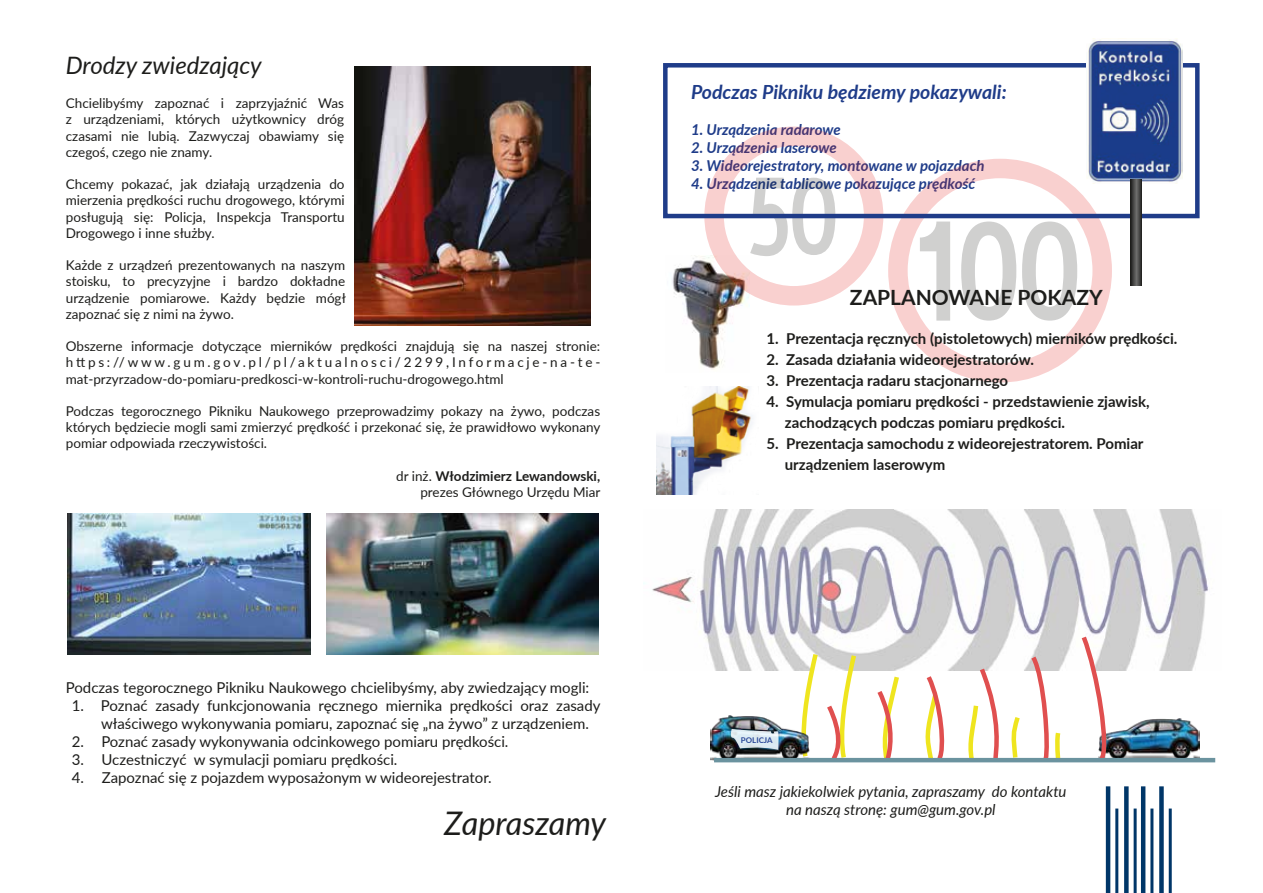
<style>
.page{position:relative;width:1263px;height:893px;background:#fff}
.page>*{position:absolute;margin:0;border:0;box-sizing:border-box;transform-origin:0 0}
.t1{font:italic 32.55px "Lato";color:#1d1d1b}
.t2{font:italic 24px "Lato";color:#1d1d1b}
.t3{font:700 21px "Lato";color:#1d1d1b}
.t4{font:italic 700 19.5px "Lato";color:#1f3c89}
.t5{font:15px/18px "Lato";color:#1d1d1b}
.t6{font:700 15px/21px "Lato";color:#1d1d1b}
.t7{font:italic 700 15px "Lato";color:#1f3c89}
.t8{font:italic 15px/18px "Lato";color:#1d1d1b;text-align:center}
.t9{font:13.5px/16.2px "Lato";color:#1d1d1b;text-align:justify}
.t10{font:700 7.95px "Lato";color:#2b4898}
.s1{font-weight:700}
</style>
<div class="page">
<img style="left:644px;top:509px;width:564px;height:161px">
<svg style="left:920px;top:222px;width:30px;height:99px"></svg>
<svg style="left:961px;top:222px;width:55px;height:99px"></svg>
<svg style="left:1022px;top:222px;width:55px;height:99px"></svg>
<div style="left:888px;top:159px;width:224px;height:224px;border:20px solid #e41d1a;border-radius:50%"></div>
<svg style="left:750px;top:178px;width:85px;height:78px"></svg>
<div style="left:704px;top:127px;width:179px;height:179px;border:20px solid #e41d1a;border-radius:50%"></div>
<hr style="left:1106px;top:786px;width:4px;height:107px;background:#003668">
<hr style="left:1141px;top:786px;width:4px;height:107px;background:#003668">
<svg style="left:1124px;top:786px;width:4px;height:107px"></svg>
<div style="left:1159px;top:786px;width:5px;height:107px;background:#003668"></div>
<hr style="left:1115px;top:808px;width:3px;height:85px;background:#003668">
<hr style="left:1150px;top:808px;width:3px;height:85px;background:#003668">
<hr style="left:1133px;top:808px;width:3px;height:85px;background:#003668">
<hr style="left:1169px;top:808px;width:3px;height:85px;background:#003668">
<img style="left:326px;top:513px;width:273px;height:141px">
<div style="left:663px;top:63px;width:536px;height:155px;border:4px solid #1f3c89"></div>
<img style="left:1086px;top:39px;width:96px;height:145px">
<svg style="left:1130px;top:180px;width:11px;height:105px"></svg>
<img style="left:67px;top:513px;width:244px;height:141px">
<img style="left:1110px;top:719px;width:90px;height:39px">
<svg style="left:1078px;top:632px;width:32px;height:131px"></svg>
<svg style="left:1011px;top:651px;width:52px;height:112px"></svg>
<img style="left:710px;top:715px;width:91px;height:46px">
<svg style="left:731px;top:729px;width:47px;height:21px"></svg>
<svg style="left:968px;top:664px;width:34px;height:99px"></svg>
<svg style="left:801px;top:649px;width:58px;height:114px"></svg>
<svg style="left:873px;top:676px;width:29px;height:87px"></svg>
<svg style="left:923px;top:676px;width:22px;height:87px"></svg>
<hr style="left:714px;top:758px;width:501px;height:4px;background:#6b939f">
<img style="left:672px;top:255px;width:78px;height:115px">
<img style="left:354px;top:66px;width:237px;height:259px">
<img style="left:657px;top:387px;width:96px;height:107px">
<h2 class="t2" style="left:66px;top:48px;width:197px">Drodzy zwiedzający</h2>
<p class="t9" style="left:66px;top:95px;width:280px">Chcielibyśmy zapoznać i zaprzyjaźnić Was z urządzeniami, których użytkownicy dróg czasami nie lubią. Zazwyczaj obawiamy się czegoś, czego nie znamy.</p>
<p class="t9" style="left:66px;top:176px;width:280px">Chcemy pokazać, jak działają urządzenia do mierzenia prędkości ruchu drogowego, którymi posługują się: Policja, Inspekcja Transportu Drogowego i inne służby.</p>
<p class="t9" style="left:66px;top:257px;width:281px">Każde z urządzeń prezentowanych na naszym stoisku, to precyzyjne i bardzo dokładne urządzenie pomiarowe. Każdy będzie mógł zapoznać się z nimi na żywo.</p>
<p class="t9" style="left:66px;top:338px;width:536px">Obszerne informacje dotyczące mierników prędkości znajdują się na naszej stronie: https://www.gum.gov.pl/pl/aktualnosci/2299,Informacje-na-te&shy;mat-przyrzadow-do-pomiaru-predkosci-w-kontroli-ruchu-drogowego.html</p>
<p class="t9" style="left:66px;top:402px;width:536px">Podczas tegorocznego Pikniku Naukowego przeprowadzimy pokazy na żywo, podczas których będziecie mogli sami zmierzyć prędkość i przekonać się, że prawidłowo wykonany pomiar odpowiada rzeczywistości.</p>
<p class="t9" style="left:396px;top:467px;width:206px;text-align:right">dr inż. <span class="s1">Włodzimierz Lewandowski, </span>prezes Głównego Urzędu Miar</p>
<p class="t5" style="left:101px;top:678px;width:501px;text-indent:-35px">Podczas tegorocznego Pikniku Naukowego chcielibyśmy, aby zwiedzający mogli:<br>Poznać zasady funkcjonowania ręcznego miernika prędkości oraz zasady właściwego wykonywania pomiaru, zapoznać się „na żywo” z urządzeniem.<br>Poznać zasady wykonywania odcinkowego pomiaru prędkości.<br>Uczestniczyć w symulacji pomiaru prędkości.<br>Zapoznać się z pojazdem wyposażonym w wideorejestrator.</p>
<p class="t5" style="left:72px;top:696px;width:14px">1.</p>
<p class="t5" style="left:72px;top:732px;width:14px;text-align:justify">2.<br>3.<br>4.</p>
<h1 class="t1" style="left:444px;top:800px;width:164px">Zapraszamy</h1>
<h3 class="t4" style="left:691px;top:78px;width:317px">Podczas Pikniku będziemy pokazywali:</h3>
<p class="t7" style="left:691px;top:118px;width:151px">1. Urządzenia radarowe</p>
<p class="t7" style="left:691px;top:136px;width:147px">2. Urządzenia laserowe</p>
<p class="t7" style="left:691px;top:154px;width:295px">3. Wideorejestratory, montowane w pojazdach</p>
<p class="t7" style="left:691px;top:172px;width:286px">4. Urządzenie tablicowe pokazujące prędkość</p>
<h3 class="t3" style="left:850px;top:282px;width:254px">ZAPLANOWANE POKAZY</h3>
<p class="t6" style="left:767px;top:328px;width:412px">1. Prezentacja ręcznych (pistoletowych) mierników prędkości.</p>
<p class="t6" style="left:767px;top:349px;width:269px">2. Zasada działania wideorejestratorów.</p>
<p class="t6" style="left:767px;top:370px;width:243px">3. Prezentacja radaru stacjonarnego</p>
<p class="t6" style="left:785px;top:391px;width:366px;text-indent:-18px">4. Symulacja pomiaru prędkości - przedstawienie zjawisk, zachodzących podczas pomiaru prędkości.</p>
<p class="t6" style="left:785px;top:433px;width:360px;text-indent:-18px">5. Prezentacja samochodu z wideorejestratorem. Pomiar urządzeniem laserowym</p>
<p class="t10" style="left:741px;top:734px;width:33px">POLICJA</p>
<p class="t8" style="left:715px;top:782px;width:353px">Jeśli masz jakiekolwiek pytania, zapraszamy do kontaktu na naszą stronę: gum@gum.gov.pl</p>
</div>
